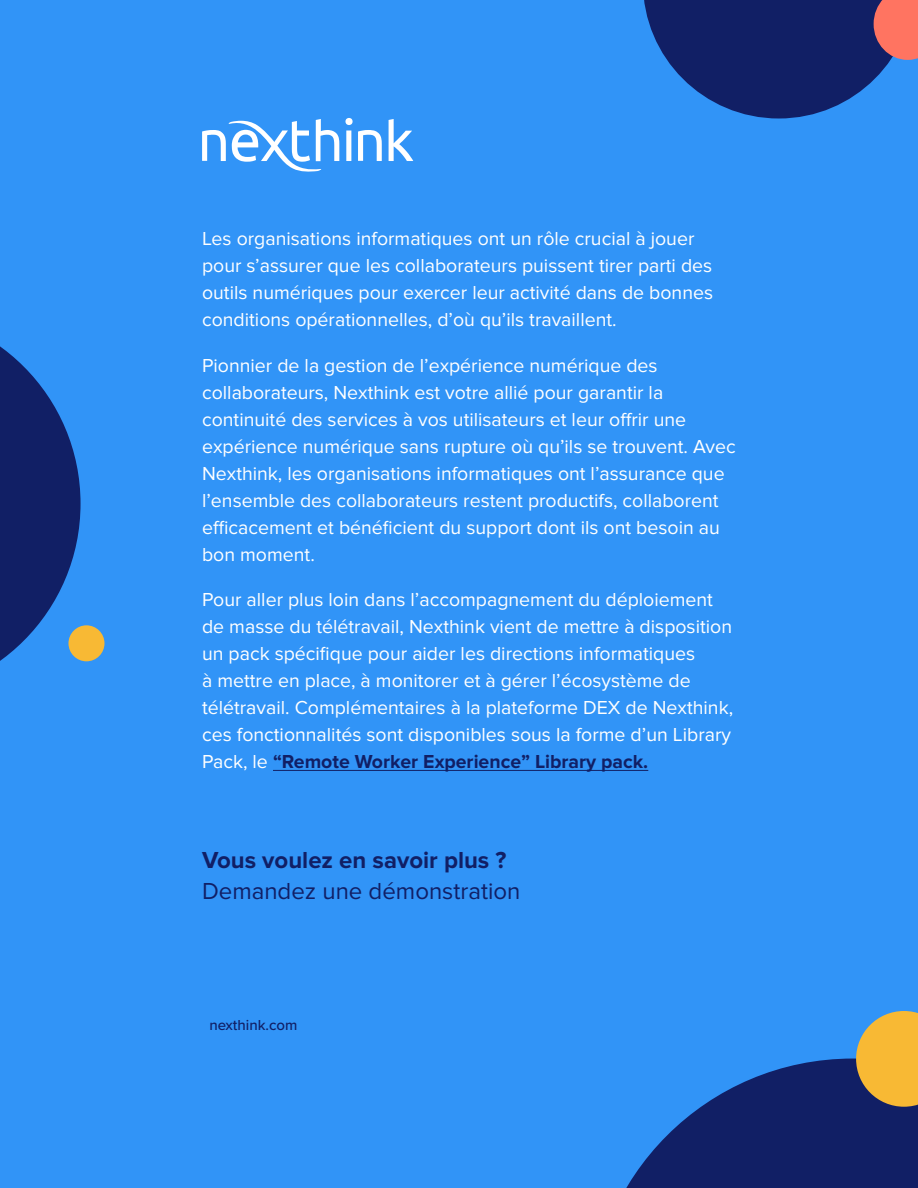
<style>
.page{position:relative;width:918px;height:1188px;background:#3194f7}
.page>*{position:absolute;margin:0;border:0;box-sizing:border-box;transform-origin:0 0}
.t1{font:24px "Proxima Nova";color:#111f65}
.t2{font:700 24px "Proxima Nova";color:#111f65}
.t3{font:19.5px/27px "Proxima Nova";color:#fff}
.t4{font:500 15px "Proxima Nova";color:#111f65}
.s1{font-weight:700;color:#111f65}
</style>
<div class="page">
<hr style="left:273px;top:770px;width:375px;height:1px;background:#111f65">
<svg style="left:345px;top:118px;width:37px;height:43px"></svg>
<svg style="left:389px;top:119px;width:24px;height:42px"></svg>
<svg style="left:202px;top:119px;width:137px;height:53px"></svg>
<svg style="left:626px;top:1011px;width:292px;height:177px"></svg>
<svg style="left:0;top:346px;width:81px;height:315px"></svg>
<div style="left:68px;top:625px;width:36px;height:36px;background:#f8b934;border-radius:50%"></div>
<svg style="left:644px;top:0;width:274px;height:118px"></svg>
<p class="t3" style="left:202px;top:226px;width:513px">Les organisations informatiques ont un rôle crucial à jouer pour s’assurer que les collaborateurs puissent tirer parti des outils numériques pour exercer leur activité dans de bonnes conditions opérationnelles, d’où qu’ils travaillent.</p>
<p class="t3" style="left:202px;top:352px;width:535px">Pionnier de la gestion de l’expérience numérique des collaborateurs, Nexthink est votre allié pour garantir la continuité des services à vos utilisateurs et leur offrir une expérience numérique sans rupture où qu’ils se trouvent. Avec Nexthink, les organisations informatiques ont l’assurance que l’ensemble des collaborateurs restent productifs, collaborent efficacement et bénéficient du support dont ils ont besoin au bon moment.</p>
<p class="t3" style="left:202px;top:586px;width:533px">Pour aller plus loin dans l’accompagnement du déploiement de masse du télétravail, Nexthink vient de mettre à disposition un pack spécifique pour aider les directions informatiques<br>à mettre en place, à monitorer et à gérer l’écosystème de télétravail. Complémentaires à la plateforme DEX de Nexthink, ces fonctionnalités sont disponibles sous la forme d’un Library Pack, le <span class="s1">“Remote Worker Experience” Library pack.</span></p>
<p class="t2" style="left:202px;top:846px;width:306px">Vous voulez en savoir plus ?</p>
<p class="t1" style="left:202px;top:877px;width:320px">Demandez une démonstration</p>
<p class="t4" style="left:209px;top:1014px;width:90px">nexthink.com</p>
</div>
